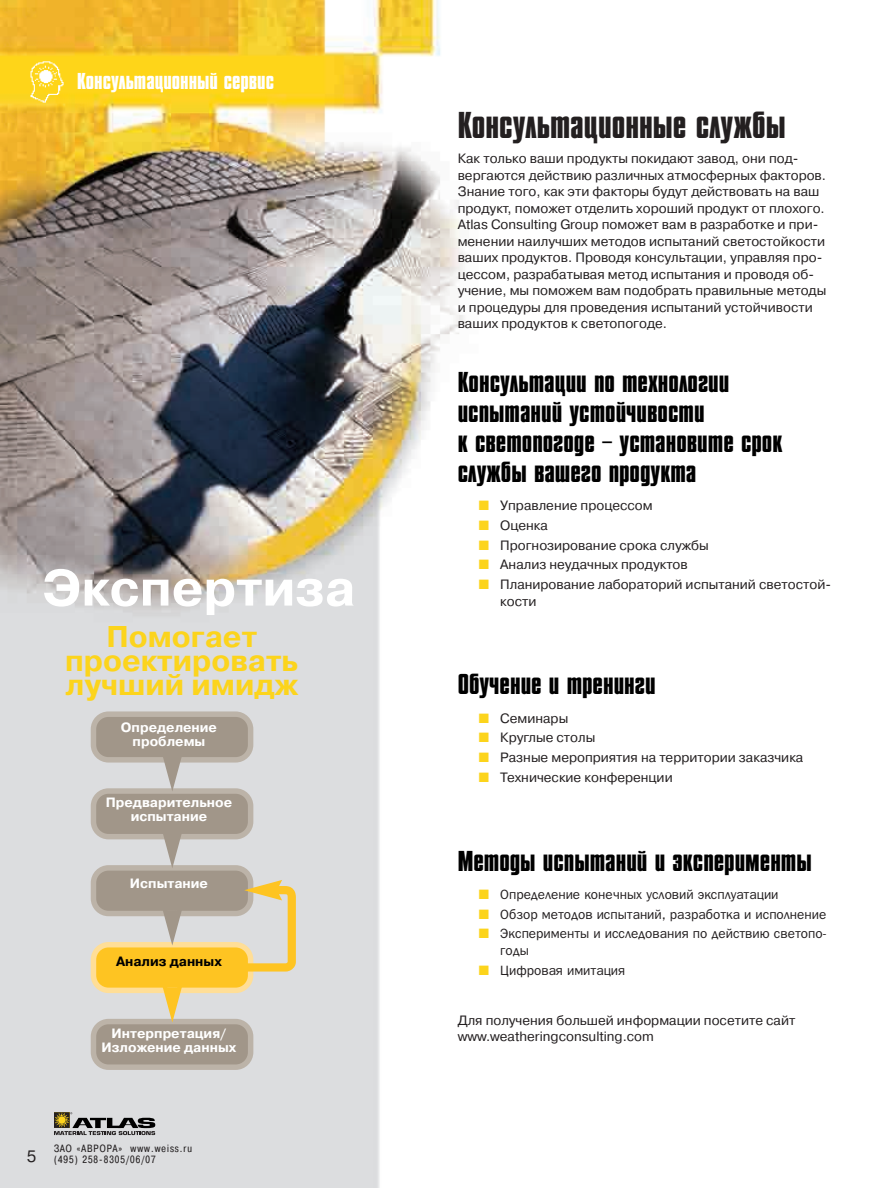
<style>
.page{position:relative;width:891px;height:1188px;background:#fff}
.page>*{position:absolute;margin:0;border:0;box-sizing:border-box;transform-origin:0 0}
.t1{font:700 51px "Pragmatica C";color:#fff}
.t2{font:700 39px "Compo";color:#231f20}
.t3{font:700 30px/30px "Compo";color:#000}
.t4{font:700 30px/24px "Pragmatica C";color:#fcd41c;text-align:center}
.t5{font:700 24px "Compo";color:#fff}
.t6{font:13.5px/16.5px "Pragmatica C";color:#231f20}
.t7{font:13.5px/16.5px "Bloknot C";color:#231f20}
.t8{font:700 13.5px/13.5px "Pragmatica C";color:#fff;text-align:center}
.t9{font:700 13.5px "Pragmatica C";color:#000}
.t10{font:10.5px/10.5px "Arial Narrow";color:#231f20}
.t11{font:10.5px/10.5px "Pragmatica Cond C";letter-spacing:.1em;color:#231f20}
.s1{font-family:"Pragmatica C";font-size:16.5px}
.s2{color:#fcd41c}
</style>
<div class="page">
<img style="left:0;top:0;width:466px;height:1188px">
<svg style="left:54px;top:1112px;width:101px;height:23px;background:#8d8b85"></svg>
<img style="left:26px;top:57px;width:41px;height:50px">
<svg style="left:91px;top:711px;width:205px;height:359px;background:#c9bda6"></svg>
<h3 class="t5" style="left:77px;top:70px;width:198px">Консультационный сервис</h3>
<h1 class="t1" style="left:42px;top:560px;width:315px">Экспертиза</h1>
<h3 class="t4" style="left:65px;top:625px;width:235px">Помогает проектировать лучший имидж</h3>
<p class="t8" style="left:121px;top:721px;width:98px">Определение проблемы</p>
<p class="t8" style="left:106px;top:796px;width:128px">Предварительное испытание</p>
<p class="t8" style="left:130px;top:877px;width:80px">Испытание</p>
<p class="t9" style="left:116px;top:954px;width:107px">Анализ данных</p>
<p class="t8" style="left:102px;top:1027px;width:136px">Интерпретация/<br>Изложение данных</p>
<p class="t10" style="left:27px;top:1140px;width:176px;text-indent:27px">ЗАО "АВРОРА"<br><span class="s1">5</span> (495) 258-8305/06/07 www.weiss.ru</p>
<p class="t11" style="left:54px;top:1144px;width:140px">ЗАО «АВРОРА» www.weiss.ru (495) 258-8305/06/07</p>
<h2 class="t2" style="left:458px;top:108px;width:330px">Консультационные службы</h2>
<p class="t6" style="left:458px;top:150px;width:370px">Как только ваши продукты покидают завод, они под&shy;вергаются действию различных атмосферных факторов.<br>Знание того, как эти факторы будут действовать на ваш продукт, поможет отделить хороший продукт от плохого.<br>Atlas Consulting Group поможет вам в разработке и при&shy;менении наилучших методов испытаний светостойкости ваших продуктов. Проводя консультации, управляя про&shy;цессом, разрабатывая метод испытания и проводя об&shy;учение, мы поможем вам подобрать правильные методы и процедуры для проведения испытаний устойчивости ваших продуктов к светопогоде.</p>
<h3 class="t3" style="left:458px;top:367px;width:326px">Консультации по технологии испытаний устойчивости<br>к светопогоде – установите срок службы вашего продукта</h3>
<p class="t6" style="left:479px;top:497px;width:175px"><span class="s2">■</span> Управление процессом</p>
<p class="t6" style="left:479px;top:517px;width:71px"><span class="s2">■</span> Оценка</p>
<p class="t6" style="left:479px;top:537px;width:231px"><span class="s2">■</span> Прогнозирование срока службы</p>
<p class="t6" style="left:479px;top:557px;width:210px"><span class="s2">■</span> Анализ неудачных продуктов</p>
<p class="t6" style="left:500px;top:576px;width:332px;text-indent:-21px"><span class="s2">■</span> Планирование лабораторий испытаний светостой&shy;кости</p>
<h3 class="t3" style="left:458px;top:670px;width:199px">Обучение и тренинги</h3>
<p class="t6" style="left:479px;top:710px;width:91px"><span class="s2">■</span> Семинары</p>
<p class="t6" style="left:479px;top:730px;width:118px"><span class="s2">■</span> Круглые столы</p>
<p class="t6" style="left:479px;top:749px;width:326px"><span class="s2">■</span> Разные мероприятия на территории заказчика</p>
<p class="t6" style="left:479px;top:769px;width:195px"><span class="s2">■</span> Технические конференции</p>
<h3 class="t3" style="left:458px;top:846px;width:356px">Методы испытаний и эксперименты</h3>
<p class="t7" style="left:479px;top:886px;width:301px"><span class="s2">■</span> Определение конечных условий эксплуатации</p>
<p class="t7" style="left:479px;top:905px;width:349px"><span class="s2">■</span> Обзор методов испытаний, разработка и исполнение</p>
<p class="t7" style="left:500px;top:925px;width:327px;text-indent:-21px"><span class="s2">■</span> Эксперименты и исследования по действию светопо&shy;годы</p>
<p class="t7" style="left:479px;top:962px;width:148px"><span class="s2">■</span> Цифровая имитация</p>
<p class="t6" style="left:458px;top:1012px;width:339px">Для получения большей информации посетите сайт www.weatheringconsulting.com</p>
</div>
